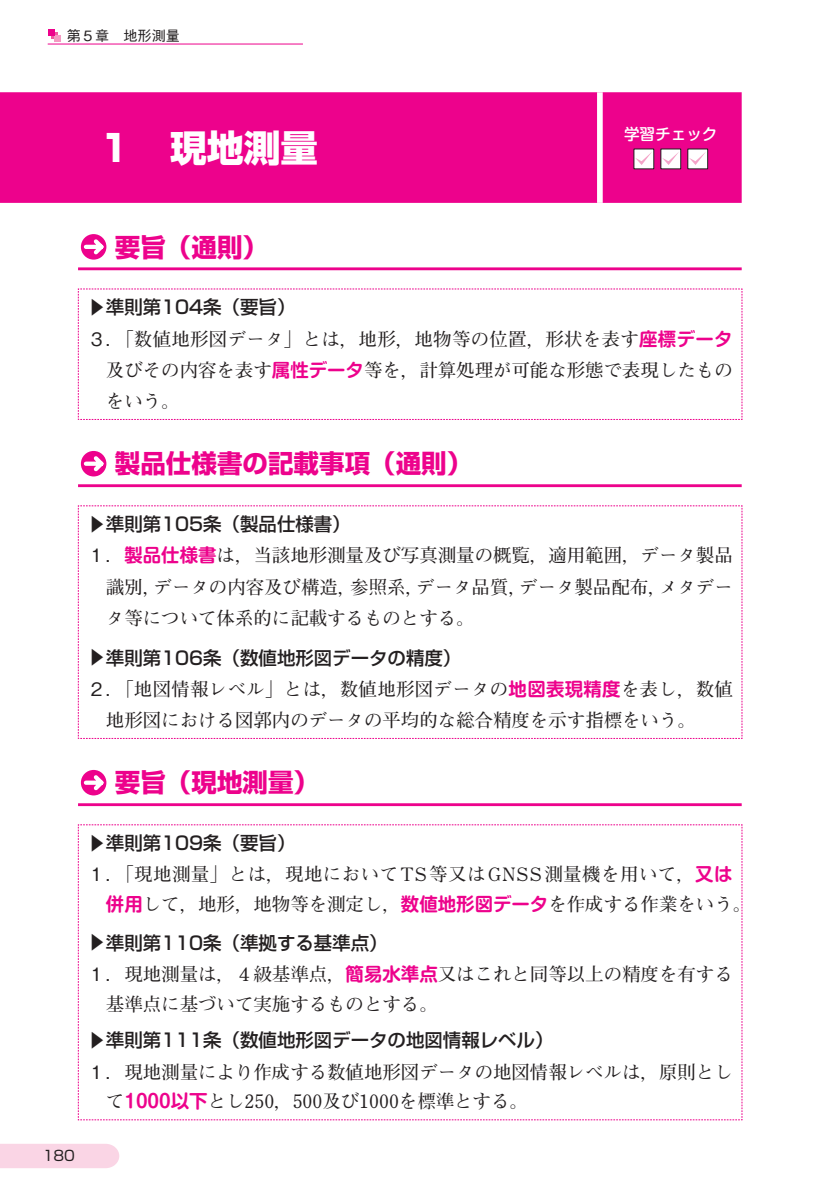
<style>
.page{position:relative;width:840px;height:1193px;background:#fff}
.page>*{position:absolute;margin:0;border:0;box-sizing:border-box;transform-origin:0 0}
.t1{font:800 36.8px "Shin Go Pro";color:#fff}
.t2{font:700 25.6px "Shin Go Pro";color:#ed028c}
.t3{font:700 18.4px/31.2px "Futo Min A101 Pro";color:#231f20}
.t4{font:500 18.4px "Shin Go Pro";color:#231f20}
.t5{font:700 18.4px/29.8px "Futo Min A101 Pro";letter-spacing:.025em;color:#231f20}
.t6{font:500 15.6px "Shin M Go Pro";color:#fff}
.t7{font:500 14.2px "Gothic BBB Pro";color:#231f20}
.t8{font:14.2px "Shin Go Pro";color:#231f20}
.s1{font-family:"Gothic BBB Pro";font-weight:500}
.s2{font-family:"Shin M Go Pro De";color:#ed028c}
</style>
<div class="page">
<div style="left:0;top:1144px;width:119px;height:23px;background:#fad5e5"></div>
<div style="left:55px;top:35px;width:6px;height:7px;background:#f499c2"></div>
<svg style="left:49px;top:30px;width:9px;height:9px"></svg>
<hr style="left:48px;top:44px;width:255px;height:1px;background:#ed028c">
<div style="left:0;top:92px;width:741px;height:111px;background:#ed028c"></div>
<div style="left:597px;top:92px;width:5px;height:111px;background:#fff"></div>
<div style="left:634px;top:149px;width:19px;height:20px;background:#fff"></div>
<svg style="left:635px;top:152px;width:17px;height:13px"></svg>
<div style="left:661px;top:149px;width:19px;height:20px;background:#fff"></div>
<svg style="left:662px;top:152px;width:17px;height:13px"></svg>
<div style="left:687px;top:149px;width:20px;height:20px;background:linear-gradient(to right,#fff,#fff)"></div>
<svg style="left:689px;top:152px;width:17px;height:13px"></svg>
<hr style="left:78px;top:267px;width:663px;height:3px;background:#ed028c">
<div style="left:81px;top:234px;width:25px;height:25px;border:2px solid #ed028c;border-radius:50%"></div>
<svg style="left:82px;top:235px;width:25px;height:23px"></svg>
<svg style="left:78px;top:288px;width:664px;height:132px"></svg>
<hr style="left:78px;top:484px;width:663px;height:3px;background:#ed028c">
<div style="left:81px;top:451px;width:25px;height:25px;border:2px solid #ed028c;border-radius:50%"></div>
<svg style="left:82px;top:452px;width:25px;height:23px"></svg>
<svg style="left:78px;top:505px;width:664px;height:234px"></svg>
<hr style="left:78px;top:803px;width:663px;height:3px;background:#ed028c">
<div style="left:81px;top:769px;width:25px;height:26px;border:2px solid #ed028c;border-radius:50%"></div>
<svg style="left:82px;top:771px;width:25px;height:23px"></svg>
<svg style="left:78px;top:824px;width:664px;height:296px"></svg>
<p class="t7" style="left:67px;top:25px;width:115px">第５章　地形測量</p>
<h1 class="t1" style="left:96px;top:118px;width:223px">１　現地測量</h1>
<p class="t6" style="left:624px;top:121px;width:95px">学習チェック</p>
<h2 class="t2" style="left:115px;top:226px;width:155px">要旨（通則）</h2>
<p class="t4" style="left:112px;top:298px;width:20px;rotate:90deg">▲</p>
<p class="t4" style="left:106px;top:292px;width:191px">準則第104条（要旨）</p>
<p class="t3" style="left:106px;top:321px;width:628px;text-align:justify;text-indent:-18px"><span class="s1">３．</span>「数値地形図データ」とは，地形，地物等の位置，形状を表す<span class="s2">座標データ</span>及びその内容を表す<span class="s2">属性データ</span>等を，計算処理が可能な形態で表現したものをいう。</p>
<h2 class="t2" style="left:115px;top:443px;width:359px">製品仕様書の記載事項（通則）</h2>
<p class="t4" style="left:112px;top:515px;width:20px;rotate:90deg">▲</p>
<p class="t4" style="left:106px;top:509px;width:246px">準則第105条（製品仕様書）</p>
<p class="t3" style="left:106px;top:537px;width:628px;text-align:justify;text-indent:-18px"><span class="s1">１．</span><span class="s2">製品仕様書</span>は，当該地形測量及び写真測量の概覧，適用範囲，データ製品識別，データの内容及び構造，参照系，データ品質，データ製品配布，メタデータ等について体系的に記載するものとする。</p>
<p class="t4" style="left:112px;top:648px;width:20px;rotate:90deg">▲</p>
<p class="t4" style="left:106px;top:642px;width:357px">準則第106条（数値地形図データの精度）</p>
<p class="t3" style="left:106px;top:671px;width:628px;text-indent:-18px"><span class="s1">２．</span>「地図情報レベル」とは，数値地形図データの<span class="s2">地図表現精度</span>を表し，数値地形図における図郭内のデータの平均的な総合精度を示す指標をいう。</p>
<h2 class="t2" style="left:115px;top:762px;width:206px">要旨（現地測量）</h2>
<p class="t8" style="left:43px;top:1143px;width:34px">180</p>
<p class="t4" style="left:112px;top:833px;width:20px;rotate:90deg">▲</p>
<p class="t4" style="left:106px;top:828px;width:191px">準則第109条（要旨）</p>
<p class="t5" style="left:106px;top:857px;width:646px;text-indent:-18px"><span class="s1">１．</span>「現地測量」とは，現地においてTS等又はGNSS測量機を用いて，<span class="s2">又は併用</span>して，地形，地物等を測定し，<span class="s2">数値地形図データ</span>を作成する作業をいう。</p>
<p class="t4" style="left:112px;top:933px;width:20px;rotate:90deg">▲</p>
<p class="t4" style="left:106px;top:927px;width:283px">準則第110条（準拠する基準点）</p>
<p class="t3" style="left:106px;top:956px;width:628px;line-height:29.8px;text-indent:-18px"><span class="s1">１．</span>現地測量は，４級基準点，<span class="s2">簡易水準点</span>又はこれと同等以上の精度を有する基準点に基づいて実施するものとする。</p>
<p class="t4" style="left:112px;top:1030px;width:20px;rotate:90deg">▲</p>
<p class="t4" style="left:106px;top:1025px;width:449px">準則第111条（数値地形図データの地図情報レベル）</p>
<p class="t3" style="left:106px;top:1054px;width:628px;line-height:29.8px;text-indent:-18px"><span class="s1">１．</span>現地測量により作成する数値地形図データの地図情報レベルは，原則として<span class="s2">1000以下</span>とし250，500及び1000を標準とする。</p>
</div>
